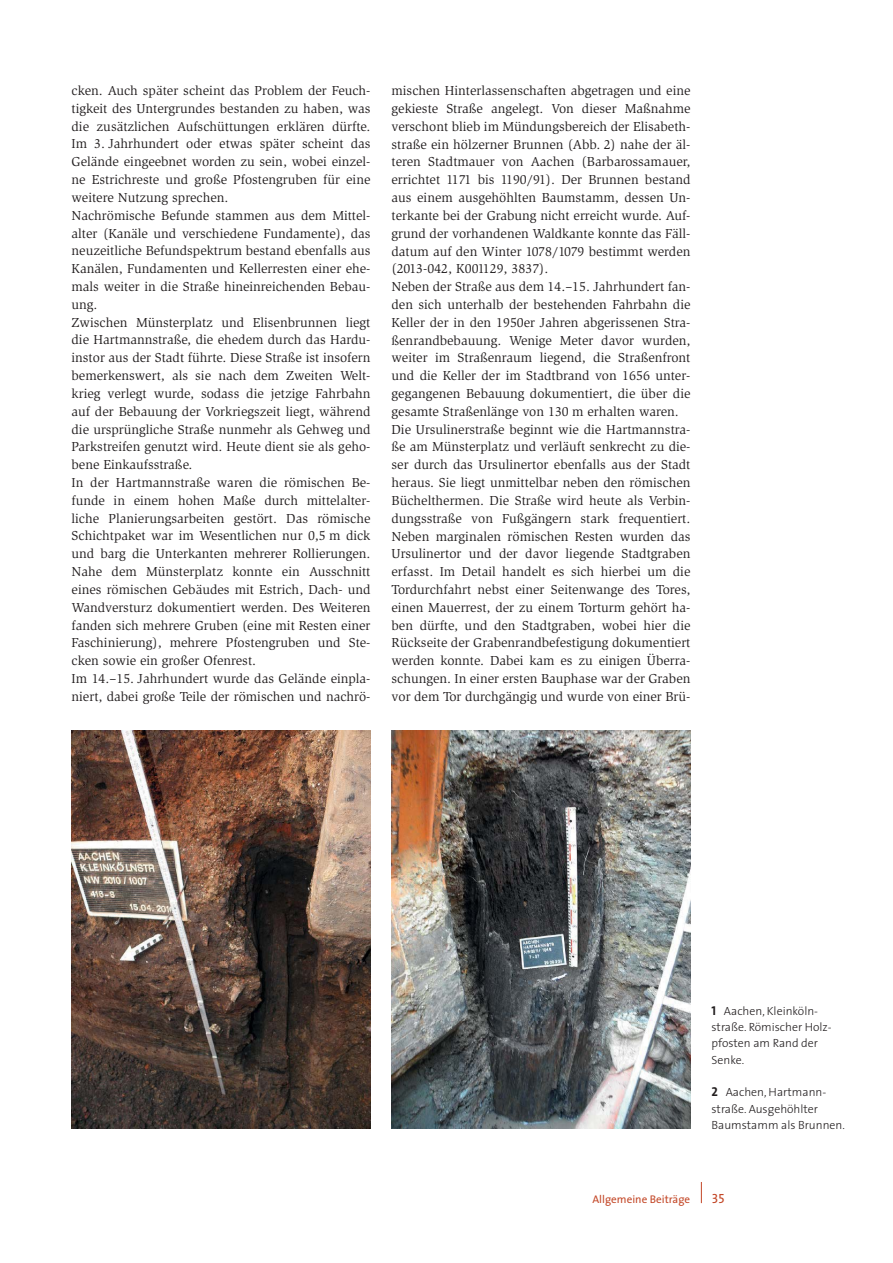
<style>
.page{position:relative;width:893px;height:1263px;background:#fff}
.page>*{position:absolute;margin:0;border:0;box-sizing:border-box;transform-origin:0 0}
.t1{font:13.35px/17.9px "Slimbach";color:#231f20}
.t2{font:13.35px "The Sans Caps";color:#c34727}
.t3{font:300 11.85px/16.4px "The Sans";color:#231f20}
.t4{font:11.1px "The Sans";color:#c34727}
.s1{font-family:"The Sans Bold Caps";font-weight:400;font-size:12.9px}
</style>
<div class="page">
<svg style="left:701px;top:1182px;width:1px;height:21px"></svg>
<img style="left:72px;top:730px;width:298px;height:399px">
<img style="left:391px;top:730px;width:299px;height:399px">
<p class="t1" style="left:72px;top:83px;width:300px">cken. Auch später scheint das Problem der Feuch&shy;tigkeit des Untergrundes bestanden zu haben, was die zusätzlichen Aufschüttungen erklären dürfte.<br>Im 3. Jahrhundert oder etwas später scheint das Gelände eingeebnet worden zu sein, wobei einzel&shy;ne Estrichreste und große Pfostengruben für eine weitere Nutzung sprechen.<br>Nachrömische Befunde stammen aus dem Mittel&shy;alter (Kanäle und verschiedene Fundamente), das neuzeitliche Befundspektrum bestand ebenfalls aus Kanälen, Fundamenten und Kellerresten einer ehe&shy;mals weiter in die Straße hineinreichenden Bebau&shy;ung.<br>Zwischen Münsterplatz und Elisenbrunnen liegt die Hartmannstraße, die ehedem durch das Hardu&shy;instor aus der Stadt führte. Diese Straße ist insofern bemerkenswert, als sie nach dem Zweiten Welt&shy;krieg verlegt wurde, sodass die jetzige Fahrbahn auf der Bebauung der Vorkriegszeit liegt, während die ursprüngliche Straße nunmehr als Gehweg und Parkstreifen genutzt wird. Heute dient sie als geho&shy;bene Einkaufsstraße.<br>In der Hartmannstraße waren die römischen Be&shy;funde in einem hohen Maße durch mittelalter&shy;liche Planierungsarbeiten gestört. Das römische Schichtpaket war im Wesentlichen nur 0,5 m dick und barg die Unterkanten mehrerer Rollierungen.<br>Nahe dem Münsterplatz konnte ein Ausschnitt eines römischen Gebäudes mit Estrich, Dach- und Wandversturz dokumentiert werden. Des Weiteren fanden sich mehrere Gruben (eine mit Resten einer Faschinierung), mehrere Pfostengruben und Ste&shy;cken sowie ein großer Ofenrest.<br>Im 14.–15. Jahrhundert wurde das Gelände einpla&shy;niert, dabei große Teile der römischen und nachrö-</p>
<p class="t1" style="left:391px;top:83px;width:300px">mischen Hinterlassenschaften abgetragen und eine gekieste Straße angelegt. Von dieser Maßnahme verschont blieb im Mündungsbereich der Elisabeth&shy;straße ein hölzerner Brunnen (Abb. 2) nahe der äl&shy;teren Stadtmauer von Aachen (Barbarossamauer, errichtet 1171 bis 1190/91). Der Brunnen bestand aus einem ausgehöhlten Baumstamm, dessen Un&shy;terkante bei der Grabung nicht erreicht wurde. Auf&shy;grund der vorhandenen Waldkante konnte das Fäll&shy;datum auf den Winter 1078/1079 bestimmt werden (2013-042, K001129, 3837).<br>Neben der Straße aus dem 14.–15. Jahrhundert fan&shy;den sich unterhalb der bestehenden Fahrbahn die Keller der in den 1950er Jahren abgerissenen Stra&shy;ßenrandbebauung. Wenige Meter davor wurden, weiter im Straßenraum liegend, die Straßenfront und die Keller der im Stadtbrand von 1656 unter&shy;gegangenen Bebauung dokumentiert, die über die gesamte Straßenlänge von 130 m erhalten waren.<br>Die Ursulinerstraße beginnt wie die Hartmannstra&shy;ße am Münsterplatz und verläuft senkrecht zu die&shy;ser durch das Ursulinertor ebenfalls aus der Stadt heraus. Sie liegt unmittelbar neben den römischen Büchelthermen. Die Straße wird heute als Verbin&shy;dungsstraße von Fußgängern stark frequentiert.<br>Neben marginalen römischen Resten wurden das Ursulinertor und der davor liegende Stadtgraben erfasst. Im Detail handelt es sich hierbei um die Tordurchfahrt nebst einer Seitenwange des Tores, einen Mauerrest, der zu einem Torturm gehört ha&shy;ben dürfte, und den Stadtgraben, wobei hier die Rückseite der Grabenrandbefestigung dokumentiert werden konnte. Dabei kam es zu einigen Überra&shy;schungen. In einer ersten Bauphase war der Graben vor dem Tor durchgängig und wurde von einer Brü-</p>
<p class="t3" style="left:711px;top:1004px;width:122px"><span class="s1">1</span> Aachen, Kleinköln&shy;straße. Römischer Holz&shy;pfosten am Rand der<br>Senke.</p>
<p class="t3" style="left:711px;top:1085px;width:135px"><span class="s1">2</span> Aachen, Hartmann&shy;straße. Ausgehöhlter<br>Baumstamm als Brunnen.</p>
<p class="t4" style="left:592px;top:1195px;width:99px">Allgemeine Beiträge</p>
<p class="t2" style="left:712px;top:1194px;width:14px">35</p>
</div>
